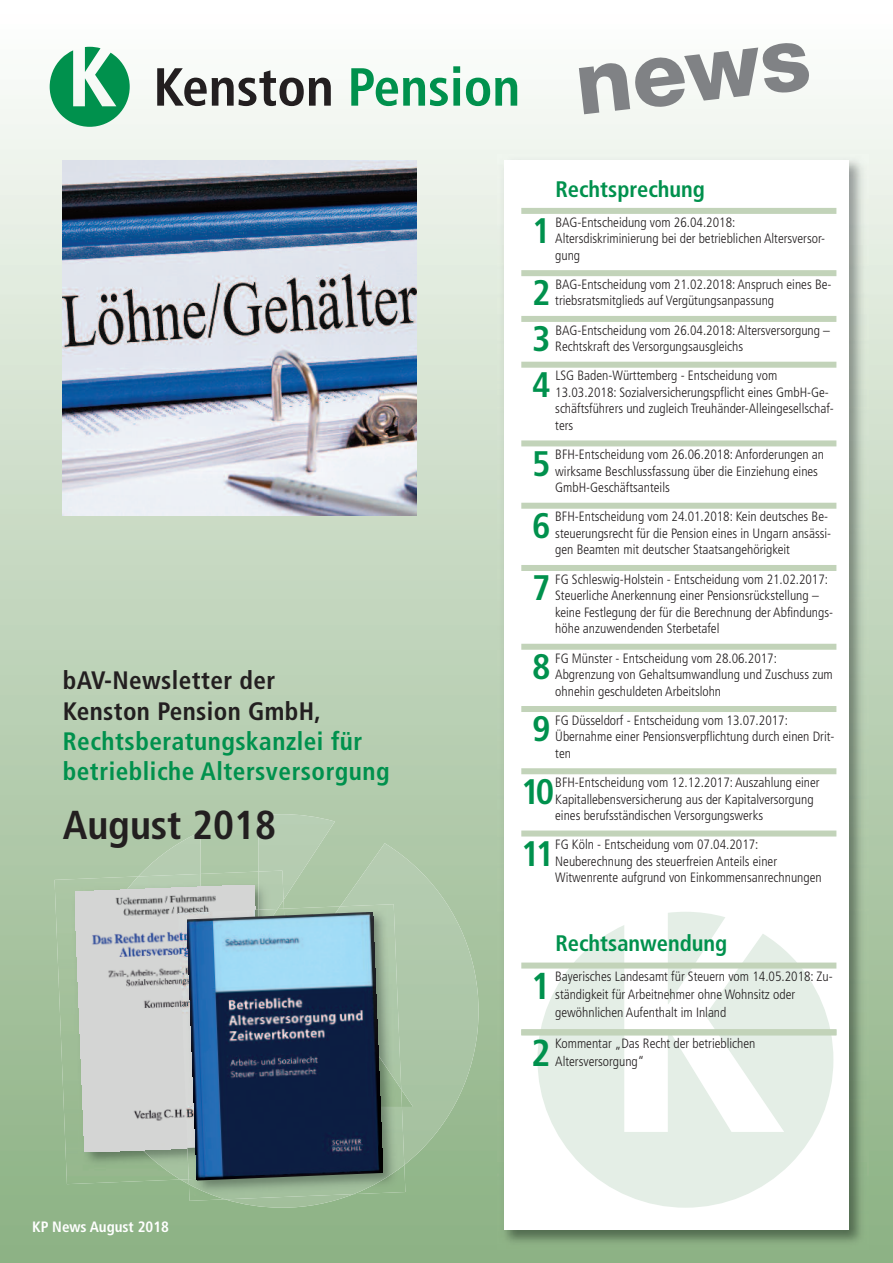
<style>
.page{position:relative;width:893px;height:1263px;background:#fff}
.page>*{position:absolute;margin:0;border:0;box-sizing:border-box;transform-origin:0 0}
.t1{font:800 89.55px "Helvetica Neue";color:#808285}
.t2{font:700 condensed 53.55px "Frutiger";color:#231f20}
.t3{font:700 condensed 40.35px "Frutiger";color:#231f20}
.t4{font:700 condensed 37.5px "Frutiger";color:#00914d}
.t5{font:700 condensed 35.55px "Frutiger";color:#00914d}
.t6{font:700 condensed 25.2px/30.3px "Frutiger";letter-spacing:.02em;color:#00914d}
.t7{font:700 condensed 25.2px/30.3px "Frutiger";letter-spacing:.015em;color:#231f20}
.t8{font:700 condensed 22.5px "Frutiger";color:#00914d}
.t9{font:700 condensed 15px "Frutiger";color:#fff}
.t10{font:300 condensed 13.5px/16.5px "Frutiger";color:#231f20}
.s1{color:#00914d}
</style>
<div class="page">
<img style="left:0;top:46px;width:893px;height:1217px">
<img style="left:498px;top:154px;width:370px;height:1095px">
<div style="left:504px;top:161px;width:345px;height:1069px;background:#fff"></div>
<img style="left:258px;top:814px;width:77px;height:86px">
<img style="left:385px;top:843px;width:94px;height:322px">
<img style="left:225px;top:1199px;width:129px;height:9px">
<svg style="left:180px;top:1179px;width:9px;height:5px"></svg>
<img style="left:138px;top:832px;width:62px;height:42px">
<svg style="left:50px;top:47px;width:80px;height:80px"></svg>
<img style="left:62px;top:161px;width:354px;height:354px">
<img style="left:55px;top:876px;width:125px;height:308px">
<img style="left:258px;top:870px;width:26px;height:39px">
<img style="left:85px;top:874px;width:179px;height:305px">
<img style="left:75px;top:885px;width:189px;height:267px">
<img style="left:404px;top:1165px;width:1px;height:29px">
<img style="left:189px;top:1199px;width:36px;height:2px">
<img style="left:308px;top:904px;width:93px;height:114px">
<img style="left:189px;top:1018px;width:215px;height:181px">
<img style="left:258px;top:909px;width:20px;height:3px">
<img style="left:178px;top:910px;width:86px;height:238px">
<img style="left:187px;top:912px;width:196px;height:268px">
<svg style="left:668px;top:912px;width:57px;height:13px"></svg>
<svg style="left:537px;top:925px;width:296px;height:283px;fill:#e4eee6"></svg>
<div style="left:521px;top:208px;width:315px;height:6px;background:#c2d3b9"></div>
<div style="left:521px;top:270px;width:315px;height:6px;background:#c2d3b9"></div>
<div style="left:521px;top:316px;width:315px;height:6px;background:#c2d3b9"></div>
<div style="left:521px;top:362px;width:315px;height:6px;background:#c2d3b9"></div>
<div style="left:521px;top:440px;width:315px;height:6px;background:#c2d3b9"></div>
<div style="left:521px;top:503px;width:315px;height:6px;background:#c2d3b9"></div>
<div style="left:521px;top:565px;width:315px;height:6px;background:#c2d3b9"></div>
<div style="left:521px;top:644px;width:315px;height:6px;background:#c2d3b9"></div>
<div style="left:521px;top:706px;width:315px;height:6px;background:#c2d3b9"></div>
<div style="left:521px;top:768px;width:315px;height:6px;background:#c2d3b9"></div>
<div style="left:521px;top:830px;width:315px;height:6px;background:#c2d3b9"></div>
<div style="left:521px;top:962px;width:315px;height:6px;background:#c2d3b9"></div>
<div style="left:521px;top:1029px;width:315px;height:6px;background:#c2d3b9"></div>
<h2 class="t2" style="left:153px;top:65px;width:368px">Kenston <span class="s1">Pension</span></h2>
<h1 class="t1" style="left:571px;top:52px;width:237px;rotate:-7deg">news</h1>
<h3 class="t8" style="left:555px;top:180px;width:151px">Rechtsprechung</h3>
<h3 class="t7" style="left:63px;top:667px;width:260px">bAV-Newsletter der<br>Kenston Pension GmbH,</h3>
<h3 class="t6" style="left:63px;top:728px;width:328px">Rechtsberatungskanzlei für betriebliche Altersversorgung</h3>
<h3 class="t3" style="left:63px;top:809px;width:215px">August 2018</h3>
<p class="t9" style="left:32px;top:1221px;width:138px">KP News August 2018</p>
<h3 class="t5" style="left:532px;top:216px;width:20px">1</h3>
<p class="t10" style="left:555px;top:215px;width:271px">BAG-Entscheidung vom 26.04.2018:<br>Altersdiskriminierung bei der betrieblichen Altersversor&shy;gung</p>
<h3 class="t5" style="left:532px;top:279px;width:20px">2</h3>
<p class="t10" style="left:555px;top:277px;width:278px">BAG-Entscheidung vom 21.02.2018: Anspruch eines Be&shy;triebsratsmitglieds auf Vergütungsanpassung</p>
<h3 class="t5" style="left:532px;top:324px;width:20px">3</h3>
<p class="t10" style="left:555px;top:323px;width:276px">BAG-Entscheidung vom 26.04.2018: Altersversorgung –<br>Rechtskraft des Versorgungsausgleichs</p>
<h3 class="t5" style="left:532px;top:370px;width:20px">4</h3>
<p class="t10" style="left:555px;top:369px;width:280px">LSG Baden-Württemberg - Entscheidung vom 13.03.2018: Sozialversicherungspflicht eines GmbH-Ge&shy;schäftsführers und zugleich Treuhänder-Alleingesellschaf&shy;ters</p>
<h3 class="t5" style="left:532px;top:449px;width:20px">5</h3>
<p class="t10" style="left:555px;top:447px;width:270px">BFH-Entscheidung vom 26.06.2018: Anforderungen an wirksame Beschlussfassung über die Einziehung eines<br>GmbH-Geschäftsanteils</p>
<h3 class="t5" style="left:532px;top:511px;width:20px">6</h3>
<p class="t10" style="left:555px;top:510px;width:278px">BFH-Entscheidung vom 24.01.2018: Kein deutsches Be&shy;steuerungsrecht für die Pension eines in Ungarn ansässi&shy;gen Beamten mit deutscher Staatsangehörigkeit</p>
<h3 class="t5" style="left:532px;top:574px;width:20px">7</h3>
<p class="t10" style="left:555px;top:572px;width:279px">FG Schleswig-Holstein - Entscheidung vom 21.02.2017:<br>Steuerliche Anerkennung einer Pensionsrückstellung – keine Festlegung der für die Berechnung der Abfindungs&shy;höhe anzuwendenden Sterbetafel</p>
<h3 class="t5" style="left:532px;top:652px;width:20px">8</h3>
<p class="t10" style="left:555px;top:651px;width:279px">FG Münster - Entscheidung vom 28.06.2017:<br>Abgrenzung von Gehaltsumwandlung und Zuschuss zum ohnehin geschuldeten Arbeitslohn</p>
<h3 class="t5" style="left:532px;top:715px;width:20px">9</h3>
<p class="t10" style="left:555px;top:713px;width:281px">FG Düsseldorf - Entscheidung vom 13.07.2017:<br>Übernahme einer Pensionsverpflichtung durch einen Drit&shy;ten</p>
<h3 class="t5" style="left:521px;top:777px;width:34px">10</h3>
<p class="t10" style="left:555px;top:775px;width:266px">BFH-Entscheidung vom 12.12.2017: Auszahlung einer<br>Kapitallebensversicherung aus der Kapitalversorgung eines berufsständischen Versorgungswerks</p>
<h3 class="t5" style="left:521px;top:839px;width:34px">11</h3>
<p class="t10" style="left:555px;top:837px;width:268px">FG Köln - Entscheidung vom 07.04.2017:<br>Neuberechnung des steuerfreien Anteils einer<br>Witwenrente aufgrund von Einkommensanrechnungen</p>
<h3 class="t8" style="left:555px;top:934px;width:173px">Rechtsanwendung</h3>
<h3 class="t4" style="left:531px;top:971px;width:21px">1</h3>
<p class="t10" style="left:555px;top:969px;width:279px;line-height:18px">Bayerisches Landesamt für Steuern vom 14.05.2018: Zu&shy;ständigkeit für Arbeitnehmer ohne Wohnsitz oder gewöhnlichen Aufenthalt im Inland</p>
<h3 class="t4" style="left:531px;top:1038px;width:21px">2</h3>
<p class="t10" style="left:555px;top:1035px;width:202px;line-height:18px">Kommentar „Das Recht der betrieblichen<br>Altersversorgung“</p>
</div>
